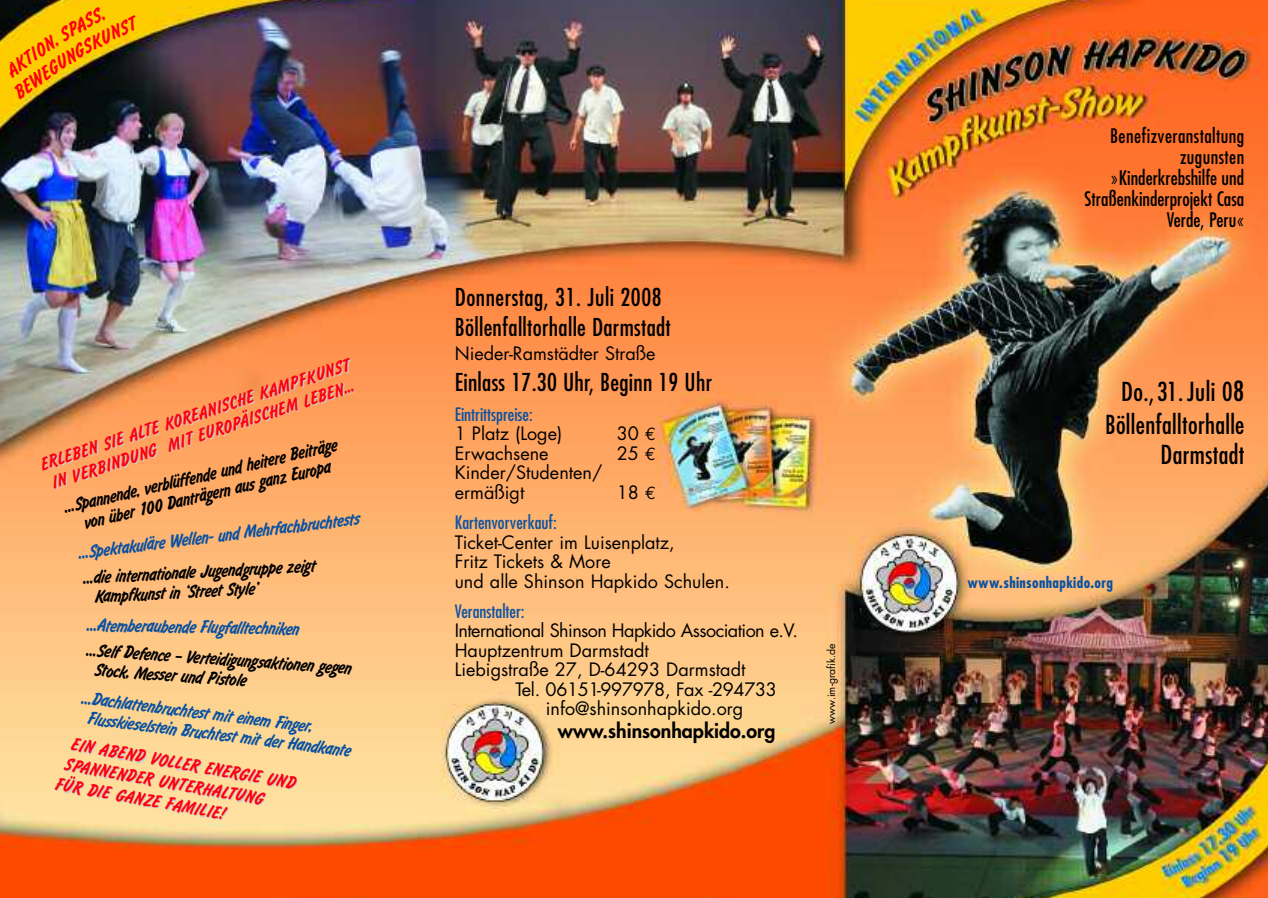
<style>
.page{position:relative;width:1268px;height:898px;background:#fff}
.page>*{position:absolute;margin:0;border:0;box-sizing:border-box;transform-origin:0 0}
.t1{font:condensed 25.5px/33px "Futura";letter-spacing:.015em;color:#000;text-align:right}
.t2{font:condensed 24px/30px "Futura";letter-spacing:.015em;color:#000}
.t3{font:19.5px/19.5px "Flash D Ligh";color:#000}
.t4{font:19.5px/19.5px "Flash D Ligh";color:#0a51a1}
.t5{font:19.5px/21px "Flash D Ligh";color:#ff000f}
.t6{font:condensed 19.5px/21px "Futura";color:#000;text-align:right}
.t7{font:800 19.5px "Futura";color:#000}
.t8{font:18px/19.5px "Futura";color:#000}
.t9{font:condensed 18px "Futura";color:#0a51a1}
.t10{font:700 condensed 15px "Futura";letter-spacing:.025em;color:#0a51a1}
.t11{font:10.5px "Futura";color:#000}
.s1{color:#ccc}
.s2{font-family:"Euro Mono"}
.s3{font-size:27px}
</style>
<div class="page">
<img style="left:0;top:0;width:1268px;height:898px">
<svg style="left:0;top:0;width:141px;height:100px;background:#a98b06"></svg>
<p class="t5" style="left:38px;top:454px;width:325px;rotate:-18deg">ERLEBEN SIE ALTE KOREANISCHE KAMPFKUNST<br>IN VERBINDUNG MIT EUROP<span class="s1">ÄISC</span>HEM LEBEN…</p>
<p class="t3" style="left:62px;top:497px;width:281px;text-align:center;rotate:-13deg">…Spannende, verblüffende und heitere Beiträge von über 100 Danträgern aus ganz Europa</p>
<p class="t4" style="left:77px;top:542px;width:285px;rotate:-7deg">…Spektakuläre Wellen-und Mehrfachbruchtests</p>
<p class="t3" style="left:93px;top:567px;width:224px;text-indent:-10px;rotate:-3deg">…die internationale Jugendgruppe zeigt<br>Kampfkunst in ‘Street Style’</p>
<p class="t4" style="left:87px;top:615px;width:214px;rotate:1deg">…Atemberaubende Flugfalltechniken</p>
<p class="t3" style="left:97px;top:640px;width:257px;text-indent:-9px;rotate:4deg">…Self Defence – Verteidigungsaktionen gegen<br>Stock, Messer und Pistole</p>
<p class="t4" style="left:92px;top:689px;width:266px;text-indent:-8px;rotate:7deg">…Dachlattenbruchtest mit einem Finger,<br>Flusskieselstein Bruchtest mit der Handkante</p>
<p class="t5" style="left:65px;top:732px;width:237px;text-indent:9px;rotate:10deg">EIN ABEND VOLLER ENERGIE UND<br>SPANNENDER UNTERHALTUNG<br>FÜR DIE GANZE FAMILIE!</p>
<h2 class="t2" style="left:455px;top:283px;width:218px">Donnerstag, 31. Juli 2008<br>Böllenfalltorhalle Darmstadt</h2>
<p class="t8" style="left:455px;top:345px;width:202px">Nieder-Ramstädter Straße</p>
<h2 class="t2" style="left:455px;top:368px;width:259px">Einlass 17.30 Uhr, Beginn 19 Uhr</h2>
<p class="t9" style="left:455px;top:406px;width:80px">Eintrittspreise:</p>
<p class="t8" style="left:455px;top:426px;width:109px">1 Platz (Loge)</p>
<p class="t8" style="left:617px;top:426px;width:41px">30 <span class="s2">€</span></p>
<p class="t8" style="left:455px;top:445px;width:95px">Erwachsene</p>
<p class="t8" style="left:617px;top:445px;width:41px">25 <span class="s2">€</span></p>
<p class="t8" style="left:455px;top:465px;width:149px">Kinder/Studenten/ ermäßigt</p>
<p class="t8" style="left:617px;top:484px;width:41px">18 <span class="s2">€</span></p>
<p class="t9" style="left:455px;top:514px;width:104px">Kartenvorverkauf:</p>
<p class="t8" style="left:455px;top:534px;width:277px">Ticket-Center im Luisenplatz,<br>Fritz Tickets &amp; More<br>und alle Shinson Hapkido Schulen.</p>
<p class="t9" style="left:455px;top:603px;width:71px">Veranstalter:</p>
<p class="t8" style="left:455px;top:622px;width:345px">International Shinson Hapkido Association e.V.<br>Hauptzentrum Darmstadt<br>Liebigstraße 27, D-64293 Darmstadt</p>
<p class="t8" style="left:516px;top:681px;width:263px;text-align:center">Tel. 06151-997978, Fax -294733 info@shinsonhapkido.org</p>
<p class="t7" style="left:558px;top:721px;width:219px">www.shinsonhapkido.org</p>
<p class="t11" style="left:826px;top:724px;width:82px;rotate:-90deg">www.im-grafik.de</p>
<p class="t6" style="left:1084px;top:126px;width:161px">Benefizveranstaltung zugunsten »Kinderkrebshilfe und<br>Straßenkinderprojekt Casa<br>Verde, Peru«</p>
<h1 class="t1" style="left:1105px;top:377px;width:141px">Do.,31. Juli 0<span class="s3">8<br></span>Böllenfalltorhalle</h1>
<h1 class="t1" style="left:1160px;top:440px;width:85px">Darmstadt</h1>
<p class="t10" style="left:967px;top:576px;width:147px">www.shinsonhapkido.org</p>
</div>
